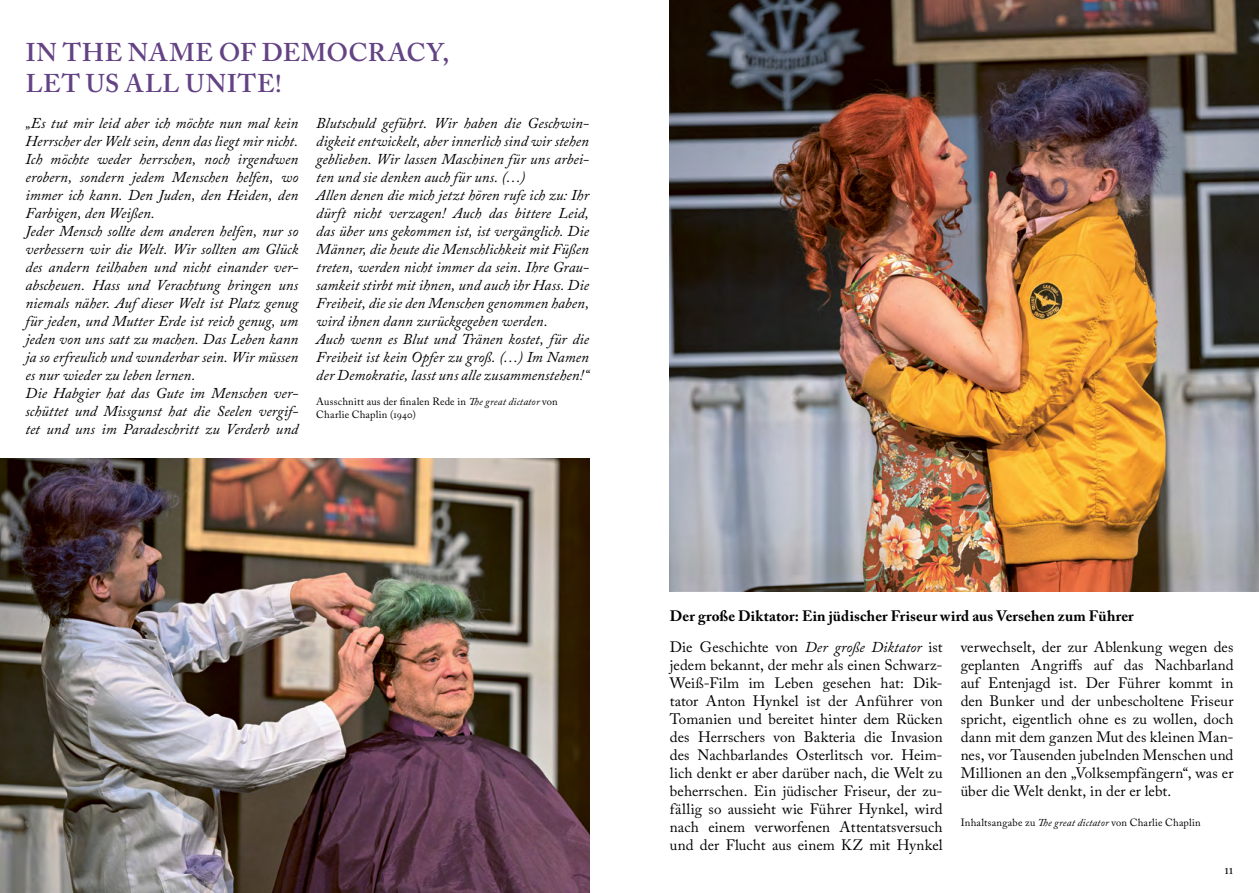
<style>
.page{position:relative;width:1259px;height:893px;background:#fff}
.page>*{position:absolute;margin:0;border:0;box-sizing:border-box;transform-origin:0 0}
.t1{font:600 25.5px/30.6px "Adobe Caslon Pro";letter-spacing:.025em;color:#644385}
.t2{font:italic 15px/18px "Adobe Caslon Pro";letter-spacing:.005em;color:#000}
.t3{font:15px/18px "Adobe Caslon Pro";letter-spacing:.005em;color:#000;text-align:justify}
.t4{font:700 15px "Adobe Caslon Pro";letter-spacing:.01em;color:#000}
.t5{font:10.5px/12.6px "Adobe Caslon Pro";letter-spacing:.02em;color:#000}
.t6{font:600 9px "Adobe Caslon Pro";color:#000}
.s1{font-style:italic}
</style>
<div class="page">
<img style="left:0;top:459px;width:589px;height:434px">
<img style="left:670px;top:0;width:589px;height:591px">
<h1 class="t1" style="left:26px;top:37px;width:425px">IN THE NAME OF DEMOCRACY,<br>LET US ALL UNITE!</h1>
<p class="t2" style="left:26px;top:113px;width:274px">„Es tut mir leid aber ich möchte nun mal kein Herrscher der Welt sein, denn das liegt mir nicht.<br>Ich möchte weder herrschen, noch irgendwen erobern, sondern jedem Menschen helfen, wo immer ich kann. Den Juden, den Heiden, den Farbigen, den Weißen.<br>Jeder Mensch sollte dem anderen helfen, nur so verbessern wir die Welt. Wir sollten am Glück des andern teilhaben und nicht einander ver&shy;abscheuen. Hass und Verachtung bringen uns niemals näher. Auf dieser Welt ist Platz genug für jeden, und Mutter Erde ist reich genug, um jeden von uns satt zu machen. Das Leben kann ja so erfreulich und wunderbar sein. Wir müssen es nur wieder zu leben lernen.<br>Die Habgier hat das Gute im Menschen ver&shy;schüttet und Missgunst hat die Seelen vergif&shy;tet und uns im Paradeschritt zu Verderb und</p>
<p class="t2" style="left:316px;top:113px;width:274px">Blutschuld geführt. Wir haben die Geschwin&shy;digkeit entwickelt, aber innerlich sind wir stehen geblieben. Wir lassen Maschinen für uns arbei&shy;ten und sie denken auch für uns. (…)<br>Allen denen die mich jetzt hören rufe ich zu: Ihr dürft nicht verzagen! Auch das bittere Leid, das über uns gekommen ist, ist vergänglich. Die Männer, die heute die Menschlichkeit mit Füßen treten, werden nicht immer da sein. Ihre Grau&shy;samkeit stirbt mit ihnen, und auch ihr Hass. Die Freiheit, die sie den Menschen genommen haben, wird ihnen dann zurückgegeben werden.<br>Auch wenn es Blut und Tränen kostet, für die Freiheit ist kein Opfer zu groß. (…) Im Namen der Demokratie, lasst uns alle zusammenstehen!“</p>
<p class="t5" style="left:316px;top:395px;width:243px">Ausschnitt aus der finalen Rede in <span class="s1">The great dictator</span> von<br>Charlie Chaplin (1940)</p>
<p class="t4" style="left:670px;top:607px;width:465px">Der große Diktator: Ein jüdischer Friseur wird aus Versehen zum Führer</p>
<p class="t3" style="left:670px;top:637px;width:274px">Die Geschichte von <span class="s1">Der große Diktator</span> ist jedem bekannt, der mehr als einen Schwarz-Weiß-Film im Leben gesehen hat: Dik&shy;tator Anton Hynkel ist der Anführer von Tomanien und bereitet hinter dem Rücken des Herrschers von Bakteria die Invasion des Nachbarlandes Osterlitsch vor. Heim&shy;lich denkt er aber darüber nach, die Welt zu beherrschen. Ein jüdischer Friseur, der zu&shy;fällig so aussieht wie Führer Hynkel, wird nach einem verworfenen Attentatsversuch und der Flucht aus einem KZ mit Hynkel</p>
<p class="t3" style="left:960px;top:637px;width:274px">verwechselt, der zur Ablenkung wegen des geplanten Angriffs auf das Nachbarland auf Entenjagd ist. Der Führer kommt in den Bunker und der unbescholtene Friseur spricht, eigentlich ohne es zu wollen, doch dann mit dem ganzen Mut des kleinen Man&shy;nes, vor Tausenden jubelnden Menschen und Millionen an den „Volksempfängern“, was er über die Welt denkt, in der er lebt.</p>
<p class="t5" style="left:960px;top:816px;width:242px">Inhaltsangabe zu <span class="s1">The great dictator</span> von Charlie Chaplin</p>
<p class="t6" style="left:1224px;top:865px;width:11px">11</p>
</div>
